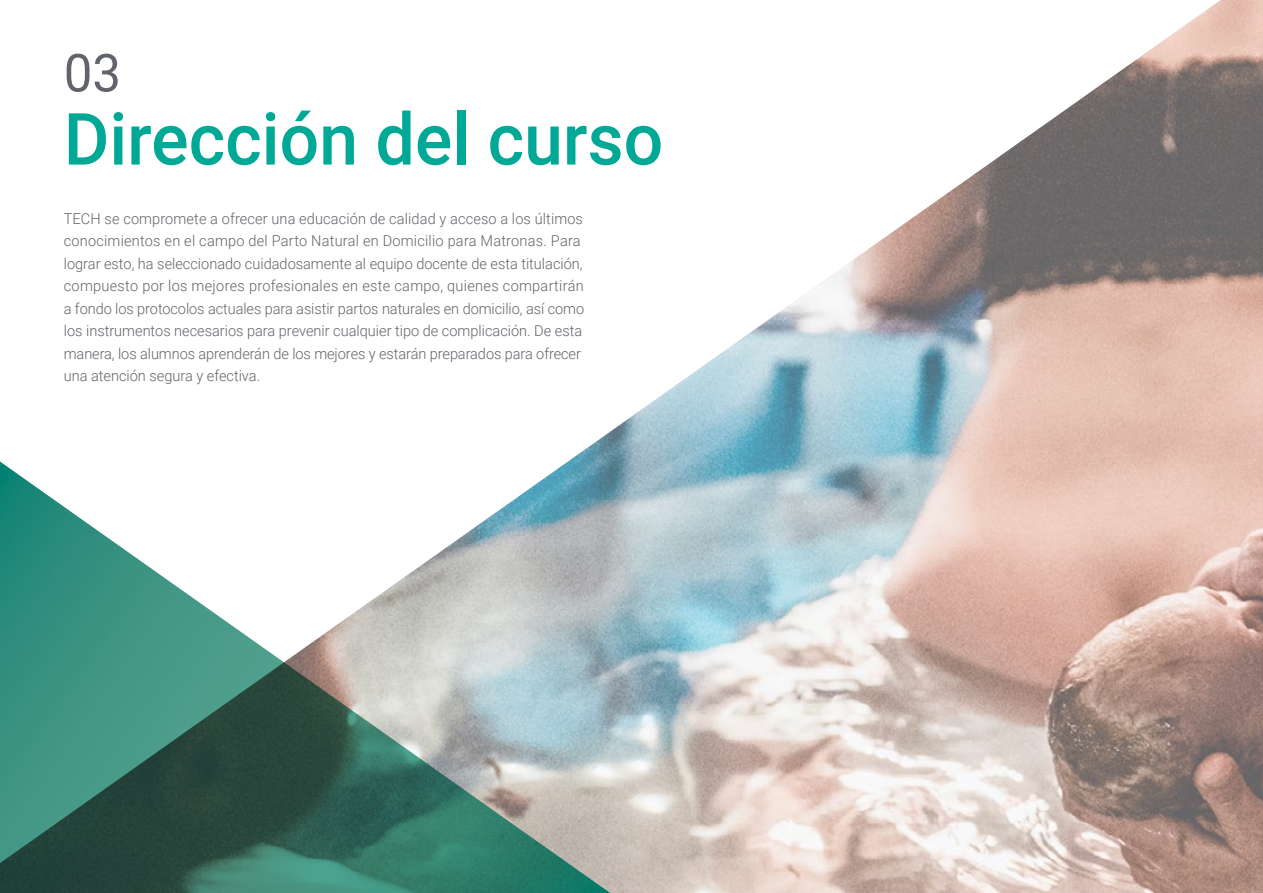
<style>
.page{position:relative;width:1263px;height:893px;background:#fff}
.page>*{position:absolute;margin:0;border:0;box-sizing:border-box;transform-origin:0 0}
.t1{font:500 72px "Roboto";color:#00a996}
.t2{font:52.5px "Roboto";color:#61646a}
.t3{font:300 15px/22.5px "Roboto";color:#61646a}
</style>
<div class="page">
<img style="left:590px;top:0;width:673px;height:893px">
<svg style="left:0;top:446px;width:640px;height:447px"></svg>
<h2 class="t2" style="left:64px;top:36px;width:59px">03</h2>
<h1 class="t1" style="left:64px;top:89px;width:601px">Dirección del curso</h1>
<p class="t3" style="left:64px;top:207px;width:522px">TECH se compromete a ofrecer una educación de calidad y acceso a los últimos conocimientos en el campo del Parto Natural en Domicilio para Matronas. Para lograr esto, ha seleccionado cuidadosamente al equipo docente de esta titulación, compuesto por los mejores profesionales en este campo, quienes compartirán a fondo los protocolos actuales para asistir partos naturales en domicilio, así como los instrumentos necesarios para prevenir cualquier tipo de complicación. De esta manera, los alumnos aprenderán de los mejores y estarán preparados para ofrecer una atención segura y efectiva.</p>
</div>
